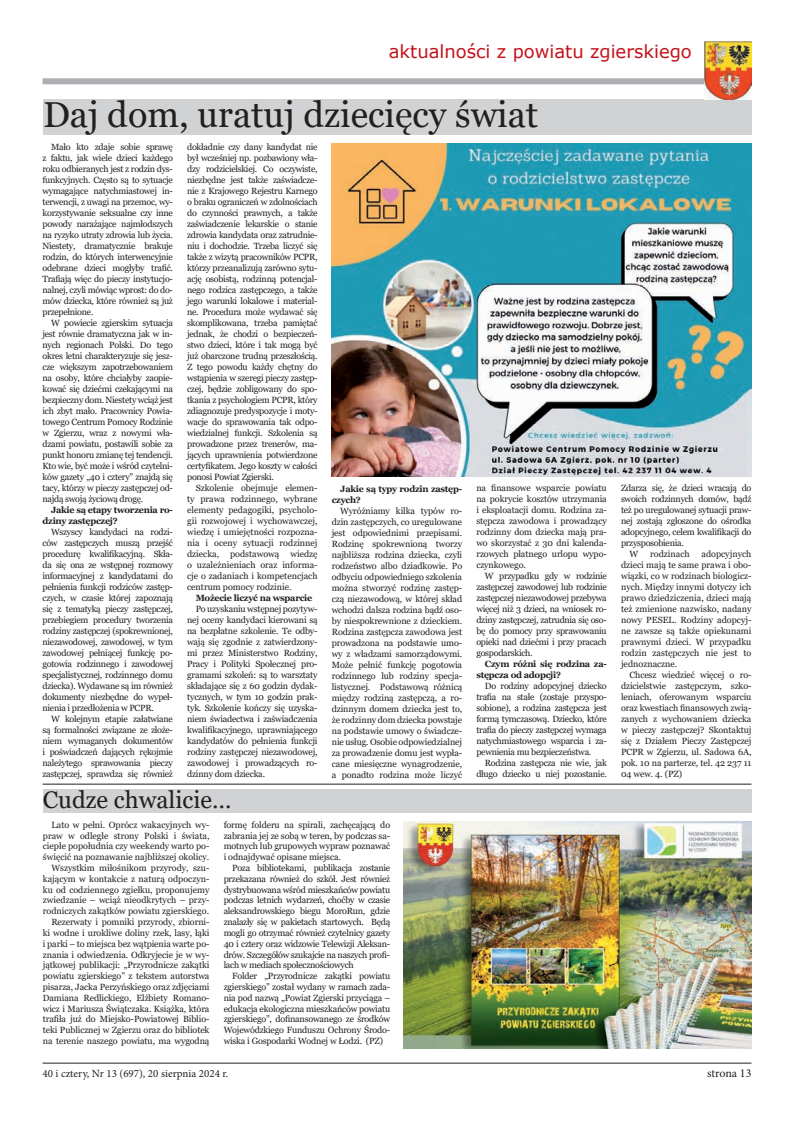
<style>
.page{position:relative;width:794px;height:1134px;background:#fff}
.page>*{position:absolute;margin:0;border:0;box-sizing:border-box;transform-origin:0 0}
.t1{font:36px "Georgia";color:#231f20}
.t2{font:24px "Georgia";color:#231f20}
.t3{font:18px "Verdana";color:#c4121a}
.t4{font:12px "Minion Pro";letter-spacing:-.005em;color:#231f20}
.t5{font:11px "Minion Pro";color:#231f20}
.t6{font:9px/11px "Georgia";letter-spacing:-.01em;color:#231f20;text-align:justify}
.t7{font:9px/11px "Georgia";letter-spacing:-.03em;color:#231f20;text-align:right}
.t8{font:700 9px/11px "Georgia";letter-spacing:-.03em;color:#231f20}
</style>
<div class="page">
<hr style="left:43px;top:1063px;width:708px;height:1px;background:#231f20">
<div style="left:43px;top:78px;width:708px;height:6px;background:#aeafb3"></div>
<div style="left:43px;top:789px;width:709px;height:24px;background:#d1d2d4"></div>
<img style="left:404px;top:821px;width:347px;height:227px">
<hr style="left:43px;top:784px;width:708px;height:1px;background:#231f20">
<img style="left:332px;top:144px;width:419px;height:332px">
<div style="left:43px;top:99px;width:708px;height:35px;background:#d1d2d4"></div>
<img style="left:704px;top:42px;width:47px;height:57px">
<h3 class="t3" style="left:389px;top:39px;width:305px">aktualności z powiatu zgierskiego</h3>
<h1 class="t1" style="left:43px;top:92px;width:497px">Daj dom, uratuj dziecięcy świat</h1>
<p class="t6" style="left:43px;top:141px;width:132px;text-indent:9px">Mało kto zdaje sobie sprawę z faktu, jak wiele dzieci każdego roku odbieranych jest z rodzin dys&shy;funkcyjnych. Często są to sytuacje wymagające natychmiastowej in&shy;terwencji, z uwagi na przemoc, wy&shy;korzystywanie seksualne czy inne powody narażające najmłodszych na ryzyko utraty zdrowia lub życia.<br>Niestety, dramatycznie brakuje rodzin, do których interwencyjnie odebrane dzieci mogłyby trafić.<br>Trafiają więc do pieczy instytucjo&shy;nalnej, czyli mówiąc wprost: do do&shy;mów dziecka, które również są już przepełnione.</p>
<p class="t6" style="left:43px;top:317px;width:132px;text-indent:8px">W powiecie zgierskim sytuacja jest równie dramatyczna jak w in&shy;nych regionach Polski. Do tego okres letni charakteryzuje się jesz&shy;cze większym zapotrzebowaniem na osoby, które chciałyby zaopie&shy;kować się dziećmi czekającymi na bezpieczny dom. Niestety wciąż jest ich zbyt mało. Pracownicy Powia&shy;towego Centrum Pomocy Rodzinie w Zgierzu, wraz z nowymi wła&shy;dzami powiatu, postawili sobie za punkt honoru zmianę tej tendencji.<br>Kto wie, być może i wśród czytelni&shy;ków gazety „40 i cztery” znajdą się tacy, którzy w pieczy zastępczej od&shy;najdą swoją życiową drogę.</p>
<p class="t8" style="left:43px;top:504px;width:132px;text-indent:9px">Jakie są etapy tworzenia ro&shy;dziny zastępczej?</p>
<p class="t6" style="left:43px;top:526px;width:132px;text-indent:9px">Wszyscy kandydaci na rodzi&shy;ców zastępczych muszą przejść procedurę kwalifikacyjną. Skła&shy;da się ona ze wstępnej rozmowy informacyjnej z kandydatami do pełnienia funkcji rodziców zastęp&shy;czych, w czasie której zapoznają się z tematyką pieczy zastępczej, przebiegiem procedury tworzenia rodziny zastępczej (spokrewnionej, niezawodowej, zawodowej, w tym zawodowej pełniącej funkcję po&shy;gotowia rodzinnego i zawodowej specjalistycznej, rodzinnego domu dziecka). Wydawane są im również dokumenty niezbędne do wypeł&shy;nienia i przedłożenia w PCPR.</p>
<p class="t6" style="left:43px;top:713px;width:132px;text-indent:9px">W kolejnym etapie załatwiane są formalności związane ze złoże&shy;niem wymaganych dokumentów i poświadczeń dających rękojmie należytego sprawowania pieczy zastępczej, sprawdza się również</p>
<p class="t6" style="left:187px;top:141px;width:132px">dokładnie czy dany kandydat nie był wcześniej np. pozbawiony wła&shy;dzy rodzicielskiej. Co oczywiste, niezbędne jest także zaświadcze&shy;nie z Krajowego Rejestru Karnego o braku ograniczeń w zdolnościach do czynności prawnych, a także zaświadczenie lekarskie o stanie zdrowia kandydata oraz zatrudnie&shy;niu i dochodzie. Trzeba liczyć się także z wizytą pracowników PCPR, którzy przeanalizują zarówno sytu&shy;ację osobistą, rodzinną potencjal&shy;nego rodzica zastępczego, a także jego warunki lokalowe i material&shy;ne. Procedura może wydawać się skomplikowana, trzeba pamiętać jednak, że chodzi o bezpieczeń&shy;stwo dzieci, które i tak mogą być już obarczone trudną przeszłością.<br>Z tego powodu każdy chętny do wstąpienia w szeregi pieczy zastęp&shy;czej, będzie zobligowany do spo&shy;tkania z psychologiem PCPR, który zdiagnozuje predyspozycje i moty&shy;wacje do sprawowania tak odpo&shy;wiedzialnej funkcji. Szkolenia są prowadzone przez trenerów, ma&shy;jących uprawnienia potwierdzone certyfikatem. Jego koszty w całości ponosi Powiat Zgierski.</p>
<p class="t6" style="left:187px;top:482px;width:132px;text-indent:9px">Szkolenie obejmuje elemen&shy;ty prawa rodzinnego, wybrane elementy pedagogiki, psycholo&shy;gii rozwojowej i wychowawczej, wiedzę i umiejętności rozpozna&shy;nia i oceny sytuacji rodzinnej dziecka, podstawową wiedzę o uzależnieniach oraz informa&shy;cje o zadaniach i kompetencjach centrum pomocy rodzinie.</p>
<p class="t8" style="left:196px;top:592px;width:118px">Możecie liczyć na wsparcie</p>
<p class="t6" style="left:187px;top:603px;width:132px;text-indent:9px">Po uzyskaniu wstępnej pozytyw&shy;nej oceny kandydaci kierowani są na bezpłatne szkolenie. Te odby&shy;wają się zgodnie z zatwierdzony&shy;mi przez Ministerstwo Rodziny, Pracy i Polityki Społecznej pro&shy;gramami szkoleń: są to warsztaty składające się z 60 godzin dydak&shy;tycznych, w tym 10 godzin prak&shy;tyk. Szkolenie kończy się uzyska&shy;niem świadectwa i zaświadczenia kwalifikacyjnego, uprawniającego kandydatów do pełnienia funkcji rodziny zastępczej niezawodowej, zawodowej i prowadzących ro&shy;dzinny dom dziecka.</p>
<h2 class="t2" style="left:43px;top:785px;width:190px">Cudze chwalicie…</h2>
<p class="t8" style="left:332px;top:483px;width:132px;text-indent:9px">Jakie są typy rodzin zastęp&shy;czych?</p>
<p class="t6" style="left:332px;top:505px;width:132px;text-indent:9px">Wyróżniamy kilka typów ro&shy;dzin zastępczych, co uregulowane jest odpowiednimi przepisami.<br>Rodzinę spokrewnioną tworzy najbliższa rodzina dziecka, czyli rodzeństwo albo dziadkowie. Po odbyciu odpowiedniego szkolenia można stworzyć rodzinę zastęp&shy;czą niezawodową, w której skład wchodzi dalsza rodzina bądź oso&shy;by niespokrewnione z dzieckiem.<br>Rodzina zastępcza zawodowa jest prowadzona na podstawie umo&shy;wy z władzami samorządowymi.<br>Może pełnić funkcję pogotowia rodzinnego lub rodziny specja&shy;listycznej. Podstawową różnicą między rodziną zastępczą, a ro&shy;dzinnym domem dziecka jest to, że rodzinny dom dziecka powstaje na podstawie umowy o świadcze&shy;nie usług. Osobie odpowiedzialnej za prowadzenie domu jest wypła&shy;cane miesięczne wynagrodzenie, a ponadto rodzina może liczyć</p>
<p class="t6" style="left:43px;top:819px;width:168px;text-align:right">Lato w pełni. Oprócz wakacyjnych wy&shy;praw w odległe strony Polski i świata, ciepłe popołudnia czy weekendy warto po&shy;święcić na poznawanie najbliższej okolicy.<br>Wszystkim miłośnikom przyrody, szu&shy;kającym w kontakcie z naturą odpoczyn&shy;ku od codziennego zgiełku, proponujemy zwiedzanie – wciąż nieodkrytych – przy&shy;rodniczych zakątków powiatu zgierskiego.<br>Rezerwaty i pomniki przyrody, zbiorni&shy;ki wodne i urokliwe doliny rzek, lasy, łąki i parki – to miejsca bez wątpienia warte po&shy;znania i odwiedzenia. Odkryjecie je w wy&shy;jątkowej publikacji: „Przyrodnicze zakątki powiatu zgierskiego” z tekstem autorstwa pisarza, Jacka Perzyńskiego oraz zdjęciami Damiana Redlickiego, Elżbiety Romano&shy;wicz i Mariusza Świątczaka. Książka, która trafiła już do Miejsko-Powiatowej Biblio&shy;teki Publicznej w Zgierzu oraz do bibliotek na terenie naszego powiatu, ma wygodną</p>
<p class="t6" style="left:224px;top:819px;width:168px">formę folderu na spirali, zachęcającą do zabrania jej ze sobą w teren, by podczas sa&shy;motnych lub grupowych wypraw poznawać i odnajdywać opisane miejsca.</p>
<p class="t6" style="left:224px;top:863px;width:168px;text-indent:9px">Poza bibliotekami, publikacja zostanie przekazana również do szkół. Jest również dystrybuowana wśród mieszkańców powiatu podczas letnich wydarzeń, choćby w czasie aleksandrowskiego biegu MoroRun, gdzie znalazły się w pakietach startowych. Będą mogli go otrzymać również czytelnicy gazety 40 i cztery oraz widzowie Telewizji Aleksan&shy;drów. Szczegółów szukajcie na naszych profi&shy;lach w mediach społecznościowych</p>
<p class="t6" style="left:224px;top:971px;width:168px;text-indent:9px">Folder „Przyrodnicze zakątki powiatu zgierskiego” został wydany w ramach zada&shy;nia pod nazwą „Powiat Zgierski przyciąga – edukacja ekologiczna mieszkańców powiatu zgierskiego”, dofinansowanego ze środków Wojewódzkiego Funduszu Ochrony Środo&shy;wiska i Gospodarki Wodnej w Łodzi. (PZ)</p>
<p class="t6" style="left:476px;top:483px;width:132px">na finansowe wsparcie powiatu na pokrycie kosztów utrzymania i eksploatacji domu. Rodzina za&shy;stępcza zawodowa i prowadzący rodzinny dom dziecka mają pra&shy;wo skorzystać z 30 dni kalenda&shy;rzowych płatnego urlopu wypo&shy;czynkowego.</p>
<p class="t6" style="left:476px;top:571px;width:132px;text-indent:8px">W przypadku gdy w rodzinie zastępczej zawodowej lub rodzinie zastępczej niezawodowej przebywa więcej niż 3 dzieci, na wniosek ro&shy;dziny zastępczej, zatrudnia się oso&shy;bę do pomocy przy sprawowaniu opieki nad dziećmi i przy pracach gospodarskich.</p>
<p class="t8" style="left:476px;top:659px;width:132px;text-indent:9px">Czym różni się rodzina za&shy;stępcza od adopcji?</p>
<p class="t6" style="left:476px;top:681px;width:132px;text-indent:9px">Do rodziny adopcyjnej dziecko trafia na stałe (zostaje przyspo&shy;sobione), a rodzina zastępcza jest formą tymczasową. Dziecko, które trafia do pieczy zastępczej wymaga natychmiastowego wsparcia i za&shy;pewnienia mu bezpieczeństwa.</p>
<p class="t7" style="left:476px;top:758px;width:132px">Rodzina zastępcza nie wie, jak długo dziecko u niej pozostanie.</p>
<p class="t7" style="left:621px;top:483px;width:132px">Zdarza się, że dzieci wracają do</p>
<p class="t7" style="left:621px;top:494px;width:132px">swoich rodzinnych domów, bądź</p>
<p class="t7" style="left:621px;top:505px;width:132px">też po uregulowanej sytuacji praw-</p>
<p class="t7" style="left:621px;top:516px;width:132px">nej zostają zgłoszone do ośrodka</p>
<p class="t7" style="left:621px;top:527px;width:132px">adopcyjnego, celem kwalifikacji do</p>
<p class="t7" style="left:621px;top:538px;width:64px">przysposobienia.</p>
<p class="t6" style="left:629px;top:549px;width:10px">W</p>
<p class="t6" style="left:650px;top:549px;width:41px">rodzinach</p>
<p class="t6" style="left:621px;top:549px;width:132px;text-indent:80px">adopcyjnych dzieci mają te same prawa i obo&shy;wiązki, co w rodzinach biologicz&shy;nych. Między innymi dotyczy ich prawo dziedziczenia, dzieci mają też zmienione nazwisko, nadany nowy PESEL. Rodziny adopcyj&shy;ne zawsze są także opiekunami prawnymi dzieci. W przypadku rodzin zastępczych nie jest to jednoznaczne.</p>
<p class="t6" style="left:621px;top:670px;width:132px;text-indent:8px">Chcesz wiedzieć więcej o ro&shy;dzicielstwie zastępczym, szko&shy;leniach, oferowanym wsparciu oraz kwestiach finansowych zwią&shy;zanych z wychowaniem dziecka w pieczy zastępczej? Skontaktuj się z Działem Pieczy Zastępczej PCPR w Zgierzu, ul. Sadowa 6A, pok. 10 na parterze, tel. 42 237 11<br>04 wew. 4. (PZ)</p>
<p class="t5" style="left:43px;top:1066px;width:187px">40 i cztery, Nr 13 (697), 20 sierpnia 2024 r.</p>
<h3 class="t4" style="left:707px;top:1065px;width:46px">strona 13</h3>
</div>
